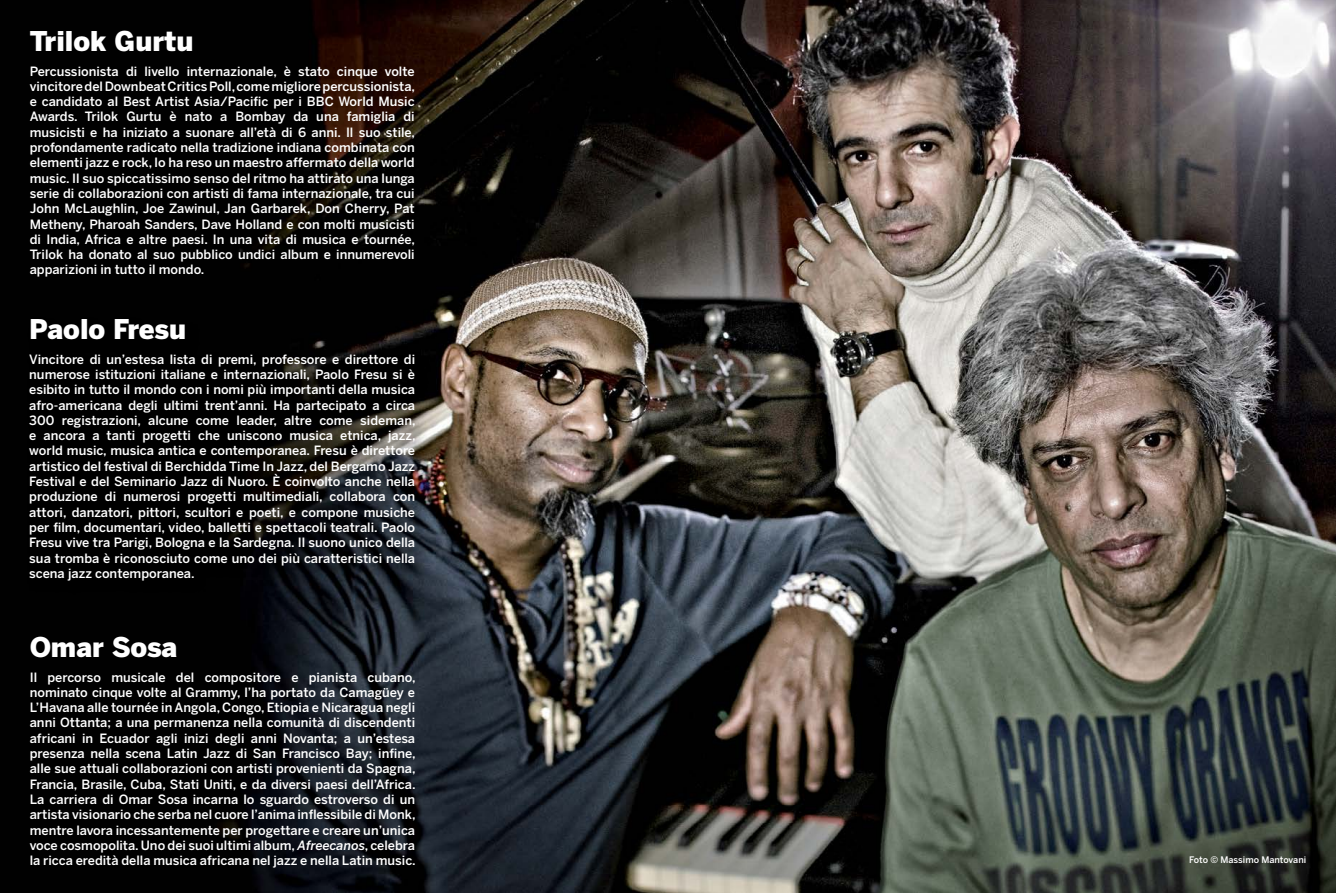
<style>
.page{position:relative;width:1336px;height:893px;background:#fff}
.page>*{position:absolute;margin:0;border:0;box-sizing:border-box;transform-origin:0 0}
.t1{font:900 27px "Benton Sans";color:#fff}
.t2{font:500 12.75px/15.3px "Benton Sans";color:#fff;text-align:justify}
.t3{font:500 9px "Benton Sans";color:#fff}
.s1{font-style:italic}
</style>
<div class="page">
<img style="left:0;top:0;width:1335px;height:893px">
<div style="left:27px;top:316px;width:402px;height:278px;background:#000;opacity:.75"></div>
<h1 class="t1" style="left:30px;top:25px;width:165px">Trilok Gurtu</h1>
<p class="t2" style="left:30px;top:63px;width:387px">Percussionista di livello internazionale, è stato cinque volte vincitore del Downbeat Critics Poll, come migliore percussionista, e candidato al Best Artist Asia/Pacific per i BBC World Music Awards. Trilok Gurtu è nato a Bombay da una famiglia di musicisti e ha iniziato a suonare all’età di 6 anni. Il suo stile, profondamente radicato nella tradizione indiana combinata con elementi jazz e rock, lo ha reso un maestro affermato della world music. Il suo spiccatissimo senso del ritmo ha attirato una lunga serie di collaborazioni con artisti di fama internazionale, tra cui John McLaughlin, Joe Zawinul, Jan Garbarek, Don Cherry, Pat Metheny, Pharoah Sanders, Dave Holland e con molti musicisti di India, Africa e altre paesi. In una vita di musica e tournée, Trilok ha donato al suo pubblico undici album e innumerevoli apparizioni in tutto il mondo.</p>
<h1 class="t1" style="left:29px;top:313px;width:158px">Paolo Fresu</h1>
<p class="t2" style="left:29px;top:351px;width:388px">Vincitore di un’estesa lista di premi, professore e direttore di numerose istituzioni italiane e internazionali, Paolo Fresu si è esibito in tutto il mondo con i nomi più importanti della musica afro-americana degli ultimi trent’anni. Ha partecipato a circa 300 registrazioni, alcune come leader, altre come sideman, e ancora a tanti progetti che uniscono musica etnica, jazz, world music, musica antica e contemporanea. Fresu è direttore artistico del festival di Berchidda Time In Jazz, del Bergamo Jazz Festival e del Seminario Jazz di Nuoro. È coinvolto anche nella produzione di numerosi progetti multimediali, collabora con attori, danzatori, pittori, scultori e poeti, e compone musiche per film, documentari, video, balletti e spettacoli teatrali. Paolo Fresu vive tra Parigi, Bologna e la Sardegna. Il suono unico della sua tromba è riconosciuto come uno dei più caratteristici nella scena jazz contemporanea.</p>
<h1 class="t1" style="left:30px;top:631px;width:149px">Omar Sosa</h1>
<p class="t2" style="left:30px;top:669px;width:387px">Il percorso musicale del compositore e pianista cubano, nominato cinque volte al Grammy, l’ha portato da Camagüey e L’Havana alle tournée in Angola, Congo, Etiopia e Nicaragua negli anni Ottanta; a una permanenza nella comunità di discendenti africani in Ecuador agli inizi degli anni Novanta; a un’estesa presenza nella scena Latin Jazz di San Francisco Bay; infine, alle sue attuali collaborazioni con artisti provenienti da Spagna, Francia, Brasile, Cuba, Stati Uniti, e da diversi paesi dell’Africa.<br>La carriera di Omar Sosa incarna lo sguardo estroverso di un artista visionario che serba nel cuore l’anima inflessibile di Monk, mentre lavora incessantemente per progettare e creare un’unica voce cosmopolita. Uno dei suoi ultimi album, <span class="s1">Afreecanos</span>, celebra la ricca eredità della musica africana nel jazz e nella Latin music.</p>
<p class="t3" style="left:1189px;top:855px;width:118px">Foto © Massimo Mantovani</p>
</div>
